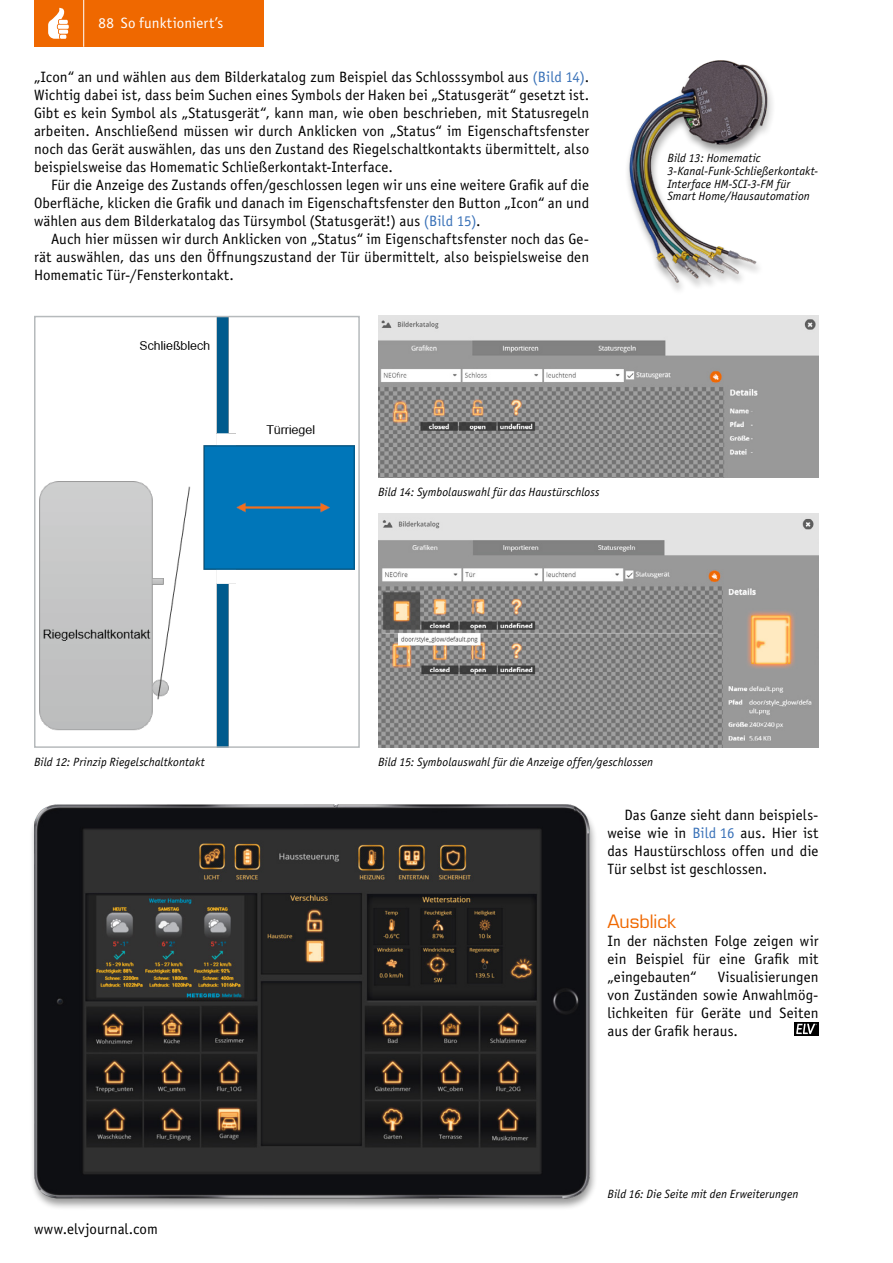
<style>
.page{position:relative;width:893px;height:1263px;background:#fff}
.page>*{position:absolute;margin:0;border:0;box-sizing:border-box;transform-origin:0 0}
.Subhead_5{font:18px "Eurostile LT Std";color:#ef6800}
.Fließtext_Neue_Zeile{font:15px/18px "Officina Sans Book ITC";letter-spacing:.005em;color:#000;text-align:justify}
.Fließtext_Neuer_Absa{font:15px/18px "Officina Sans Book ITC";letter-spacing:.005em;color:#000;text-align:justify}
.t1{font:15px "Officina Sans Book ITC";letter-spacing:.005em;color:#fff}
.Bildunterschrift{font:italic 12px/12.8px "Officina Sans Book ITC";letter-spacing:.005em;color:#000}
.s1{color:#3a72b8}
</style>
<div class="page">
<div style="left:34px;top:0;width:230px;height:47px;background:#ef6800"></div>
<hr style="left:83px;top:0;width:1px;height:47px;background:#fff">
<svg style="left:48px;top:7px;width:21px;height:32px"></svg>
<img style="left:627px;top:60px;width:146px;height:231px">
<div style="left:29px;top:804px;width:569px;height:407px;background:#000;opacity:.4"></div>
<img style="left:34px;top:804px;width:555px;height:394px">
<img style="left:378px;top:316px;width:441px;height:162px">
<img style="left:378px;top:514px;width:441px;height:234px">
<img style="left:39px;top:319px;width:315px;height:426px">
<div style="left:34px;top:316px;width:326px;height:432px;border:2px solid #b6babc"></div>
<svg style="left:794px;top:1022px;width:25px;height:14px"></svg>
<svg style="left:796px;top:1024px;width:21px;height:10px"></svg>
<p class="t1" style="left:99px;top:13px;width:126px">88 So funktioniert’s</p>
<p class="Fließtext_Neue_Zeile" style="left:34px;top:67px;width:557px">„Icon“ an und wählen aus dem Bilderkatalog zum Beispiel das Schlosssymbol aus <span class="s1">(Bild 14)</span>.<br>Wichtig dabei ist, dass beim Suchen eines Symbols der Haken bei „Statusgerät“ gesetzt ist.<br>Gibt es kein Symbol als „Statusgerät“, kann man, wie oben beschrieben, mit Statusregeln arbeiten. Anschließend müssen wir durch Anklicken von „Status“ im Eigenschaftsfenster noch das Gerät auswählen, das uns den Zustand des Riegelschaltkontakts übermittelt, also beispielsweise das Homematic Schließerkontakt-Interface.</p>
<p class="Fließtext_Neue_Zeile" style="left:34px;top:175px;width:557px;text-indent:17px">Für die Anzeige des Zustands offen/geschlossen legen wir uns eine weitere Grafik auf die Oberfläche, klicken die Grafik und danach im Eigenschaftsfenster den Button „Icon“ an und wählen aus dem Bilderkatalog das Türsymbol (Statusgerät!) aus <span class="s1">(Bild 15)</span>.</p>
<p class="Fließtext_Neue_Zeile" style="left:34px;top:229px;width:557px;text-indent:17px">Auch hier müssen wir durch Anklicken von „Status“ im Eigenschaftsfenster noch das Ge&shy;rät auswählen, das uns den Öffnungszustand der Tür übermittelt, also beispielsweise den Homematic Tür-/Fensterkontakt.</p>
<p class="Bildunterschrift" style="left:667px;top:151px;width:95px">Bild 13: Homematic</p>
<p class="Bildunterschrift" style="left:667px;top:164px;width:152px">3-Kanal-Funk-Schließerkontakt-<br>Interface HM-SCI-3-FM für</p>
<p class="Bildunterschrift" style="left:667px;top:190px;width:144px">Smart Home/Hausautomation</p>
<p class="Bildunterschrift" style="left:378px;top:485px;width:223px">Bild 14: Symbolauswahl für das Haustürschloss</p>
<p class="Bildunterschrift" style="left:34px;top:755px;width:172px">Bild 12: Prinzip Riegelschaltkontakt</p>
<p class="Bildunterschrift" style="left:378px;top:755px;width:277px">Bild 15: Symbolauswahl für die Anzeige offen/geschlossen</p>
<p class="Fließtext_Neue_Zeile" style="left:607px;top:805px;width:213px;text-indent:17px">Das Ganze sieht dann beispiels&shy;weise wie in <span class="s1">Bild 16</span> aus. Hier ist das Haustürschloss offen und die Tür selbst ist geschlossen.</p>
<p class="Subhead_5" style="left:607px;top:910px;width:70px">Ausblick</p>
<p class="Fließtext_Neuer_Absa" style="left:607px;top:931px;width:213px">In der nächsten Folge zeigen wir ein Beispiel für eine Grafik mit „eingebauten“</p>
<p class="Fließtext_Neuer_Absa" style="left:607px;top:967px;width:213px;text-indent:110px">Visualisierungen von Zuständen sowie Anwahlmög&shy;lichkeiten für Geräte und Seiten aus der Grafik heraus.</p>
<p class="Fließtext_Neue_Zeile" style="left:34px;top:1219px;width:125px">www.elvjournal.com</p>
<p class="Bildunterschrift" style="left:608px;top:1187px;width:192px">Bild 16: Die Seite mit den Erweiterungen</p>
</div>
